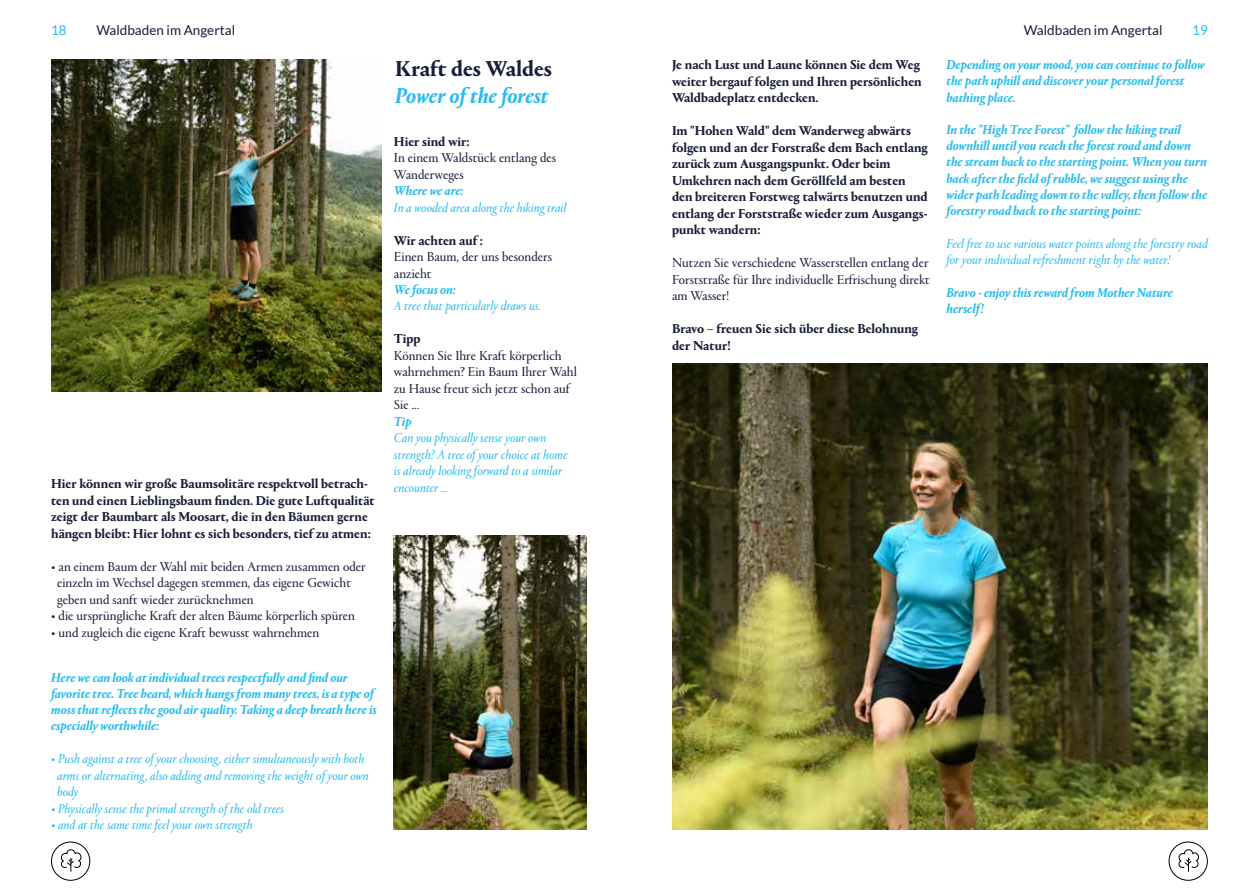
<style>
.page{position:relative;width:1259px;height:893px;background:#fff}
.page>*{position:absolute;margin:0;border:0;box-sizing:border-box;transform-origin:0 0}
.t1{font:italic 700 22.5px "Portrait LF";letter-spacing:-.005em;color:#29bdef}
.t2{font:700 22.5px "Portrait LF";color:#181e38}
.t3{font:italic 700 13.5px/16.2px "Portrait LF";color:#29bdef}
.t4{font:700 13.5px/16.5px "Portrait LF";color:#181e38}
.t5{font:13.5px/16.5px "Portrait LF";color:#181e38}
.t6{font:italic 13.5px/16.5px "Portrait LF";color:#29bdef}
.t7{font:13.5px "Lato";color:#181e38}
.t8{font:13.5px "Lato";color:#29bdef}
</style>
<div class="page">
<svg style="left:51px;top:841px;width:39px;height:40px"></svg>
<svg style="left:1168px;top:841px;width:40px;height:40px"></svg>
<img style="left:394px;top:536px;width:193px;height:293px">
<img style="left:51px;top:60px;width:330px;height:331px">
<img style="left:672px;top:364px;width:536px;height:465px">
<p class="t8" style="left:51px;top:23px;width:17px">18</p>
<p class="t7" style="left:96px;top:23px;width:140px">Waldbaden im Angertal</p>
<p class="t7" style="left:1023px;top:23px;width:140px">Waldbaden im Angertal</p>
<p class="t8" style="left:1192px;top:23px;width:17px">19</p>
<h1 class="t2" style="left:395px;top:53px;width:158px">Kraft des Waldes</h1>
<h1 class="t1" style="left:395px;top:80px;width:155px">Power of the forest</h1>
<p class="t4" style="left:394px;top:133px;width:77px">Hier sind wir:</p>
<p class="t5" style="left:394px;top:149px;width:164px">In einem Waldstück entlang des<br>Wanderweges</p>
<p class="t3" style="left:394px;top:182px;width:71px">Where we are:</p>
<p class="t6" style="left:394px;top:199px;width:174px">In a wooded area along the hiking trail</p>
<p class="t4" style="left:394px;top:231px;width:91px">Wir achten auf :</p>
<p class="t5" style="left:394px;top:248px;width:160px">Einen Baum, der uns besonders anzieht</p>
<p class="t3" style="left:394px;top:281px;width:63px">We focus on:</p>
<p class="t6" style="left:394px;top:297px;width:149px">A tree that particularly draws us.</p>
<p class="t4" style="left:394px;top:330px;width:28px">Tipp</p>
<p class="t5" style="left:394px;top:347px;width:184px">Können Sie Ihre Kraft körperlich wahrnehmen? Ein Baum Ihrer Wahl zu Hause freut sich jetzt schon auf<br>Sie ...</p>
<p class="t3" style="left:394px;top:412px;width:19px">Tip</p>
<p class="t6" style="left:394px;top:429px;width:175px">Can you physically sense your own strength? A tree of your choice at home is already looking forward to a similar</p>
<p class="t4" style="left:51px;top:475px;width:318px">Hier können wir große Baumsolitäre respektvoll betrach-</p>
<p class="t6" style="left:394px;top:478px;width:56px">encounter ...</p>
<p class="t4" style="left:51px;top:491px;width:325px">ten und einen Lieblingsbaum finden. Die gute Luftqualität zeigt der Baumbart als Moosart, die in den Bäumen gerne hängen bleibt: Hier lohnt es sich besonders, tief zu atmen:</p>
<p class="t5" style="left:57px;top:558px;width:310px;text-indent:-6px">• an einem Baum der Wahl mit beiden Armen zusammen oder einzeln im Wechsel dagegen stemmen, das eigene Gewicht geben und sanft wieder zurücknehmen</p>
<p class="t5" style="left:51px;top:607px;width:305px">• die ursprüngliche Kraft der alten Bäume körperlich spüren</p>
<p class="t5" style="left:51px;top:624px;width:270px">• und zugleich die eigene Kraft bewusst wahrnehmen</p>
<p class="t3" style="left:51px;top:669px;width:327px">Here we can look at individual trees respectfully and find our favorite tree. Tree beard, which hangs from many trees, is a type of moss that reflects the good air quality. Taking a deep breath here is especially worthwhile:</p>
<p class="t6" style="left:57px;top:750px;width:313px;text-indent:-6px">• Push against a tree of your choosing, either simultaneously with both arms or alternating, also adding and removing the weight of your own body</p>
<p class="t6" style="left:51px;top:800px;width:234px">• Physically sense the primal strength of the old trees</p>
<p class="t6" style="left:51px;top:816px;width:203px">• and at the same time feel your own strength</p>
<p class="t3" style="left:946px;top:56px;width:260px">Depending on your mood, you can continue to follow the path uphill and discover your personal forest bathing place.</p>
<p class="t3" style="left:946px;top:121px;width:262px">In the "High Tree Forest" follow the hiking trail downhill until you reach the forest road and down the stream back to the starting point. When you turn back after the field of rubble, we suggest using the wider path leading down to the valley, then follow the forestry road back to the starting point:</p>
<p class="t6" style="left:946px;top:235px;width:263px">Feel free to use various water points along the forestry road for your individual refreshment right by the water!</p>
<p class="t3" style="left:946px;top:283px;width:228px">Bravo - enjoy this reward from Mother Nature herself!</p>
<p class="t4" style="left:672px;top:56px;width:251px;text-align:justify">Je nach Lust und Laune können Sie dem Weg weiter bergauf folgen und Ihren persönlichen Waldbadeplatz entdecken.</p>
<p class="t4" style="left:672px;top:122px;width:257px">Im "Hohen Wald" dem Wanderweg abwärts folgen und an der Forstraße dem Bach entlang zurück zum Ausgangspunkt. Oder beim Umkehren nach dem Geröllfeld am besten den breiteren Forstweg talwärts benutzen und entlang der Forststraße wieder zum Ausgangs&shy;punkt wandern:</p>
<p class="t5" style="left:672px;top:254px;width:259px;text-align:justify">Nutzen Sie verschiedene Wasserstellen entlang der Forststraße für Ihre individuelle Erfrischung direkt am Wasser!</p>
<p class="t4" style="left:672px;top:320px;width:248px">Bravo – freuen Sie sich über diese Belohnung der Natur!</p>
</div>
